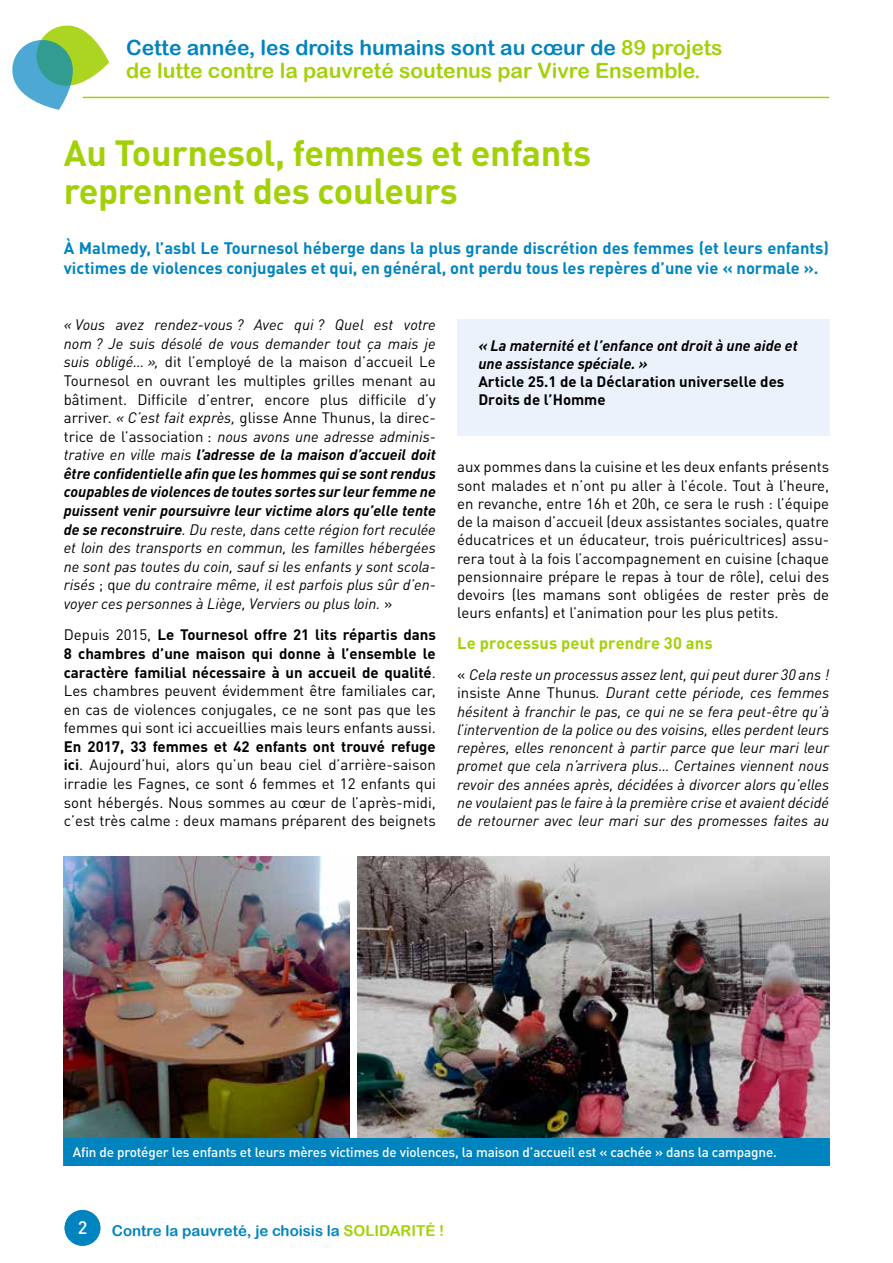
<style>
.page{position:relative;width:893px;height:1263px;background:#fff}
.page>*{position:absolute;margin:0;border:0;box-sizing:border-box;transform-origin:0 0}
.t1{font:700 36px/37.5px "DIN Pro";letter-spacing:-.01em;color:#a3d109}
.t2{font:21px/23.1px "Arial Rounded MT Bold";color:#a3d109}
.t3{font:500 18px "DIN Pro";color:#fff}
.t4{font:700 16.5px/19.5px "DIN Pro";color:#0084c0}
.t5{font:700 16.5px "DIN Pro";letter-spacing:.005em;color:#a3d109}
.t6{font:italic 15px/18.6px "DIN Pro";color:#000;text-align:justify}
.t7{font:15px/18.6px "DIN Pro";color:#000;text-align:justify}
.t8{font:italic 700 15px/18px "DIN Pro";color:#000}
.t9{font:700 15px/18px "DIN Pro";color:#000}
.t10{font:15px "Arial Rounded MT Bold";color:#0084c0}
.t11{font:500 13.5px "DIN Pro";letter-spacing:-.01em;color:#fff}
.s1{color:#0084c0}
.s2{font-style:normal}
.s3{font-weight:700}
.s4{color:#a3d109}
</style>
<div class="page">
<div style="left:65px;top:1210px;width:35px;height:36px;background:#0084c0;border-radius:50%"></div>
<div style="left:457px;top:319px;width:372px;height:116px;background:#ecf2fc"></div>
<img style="left:64px;top:857px;width:285px;height:282px">
<img style="left:357px;top:857px;width:472px;height:282px">
<svg style="left:12px;top:25px;width:97px;height:85px"></svg>
<hr style="left:83px;top:97px;width:746px;height:1px;background:#a3d109">
<div style="left:64px;top:1139px;width:766px;height:27px;background:#0084c0"></div>
<h2 class="t2" style="left:126px;top:36px;width:598px"><span class="s1">Cette année, les droits humains sont au cœur de</span> 89 projets de lutte contre la pauvreté soutenus par Vivre Ensemble.</h2>
<h1 class="t1" style="left:64px;top:130px;width:529px">Au Tournesol, femmes et enfants reprennent des couleurs</h1>
<p class="t4" style="left:64px;top:237px;width:767px">À Malmedy, l’asbl Le Tournesol héberge dans la plus grande discrétion des femmes (et leurs enfants) victimes de violences conjugales et qui, en général, ont perdu tous les repères d’une vie « normale ».</p>
<p class="t6" style="left:64px;top:314px;width:374px">« Vous avez rendez-vous ? Avec qui ? Quel est votre nom ? Je suis désolé de vous demander tout ça mais je suis obligé… », <span class="s2">dit l’employé de la maison d’accueil Le Tournesol en ouvrant les multiples grilles menant au bâtiment. Difficile d’entrer, encore plus difficile d’y arriver.</span> « C’est fait exprès, <span class="s2">glisse Anne Thunus, la direc&shy;trice de l’association :</span> nous avons une adresse adminis&shy;trative en ville mais <span class="s3">l’adresse de la maison d’accueil doit être confidentielle afin que les hommes qui se sont rendus coupables de violences de toutes sortes sur leur femme ne puissent venir poursuivre leur victime alors qu’elle tente de se reconstruire</span>. Du reste, dans cette région fort reculée et loin des transports en commun, les familles hébergées ne sont pas toutes du coin, sauf si les enfants y sont scola&shy;risés <span class="s2">; q</span>ue du contraire même, il est parfois plus sûr d’en&shy;voyer ces personnes à Liège, Verviers ou plus loin. <span class="s2">»</span></p>
<p class="t7" style="left:64px;top:624px;width:374px">Depuis 2015, <span class="s3">Le Tournesol offre 21 lits répartis dans 8 chambres d’une maison qui donne à l’ensemble le caractère familial nécessaire à un accueil de qualité</span>.<br>Les chambres peuvent évidemment être familiales car, en cas de violences conjugales, ce ne sont pas que les femmes qui sont ici accueillies mais leurs enfants aussi.</p>
<p class="t7" style="left:64px;top:736px;width:374px"><span class="s3">En 2017, 33 femmes et 42 enfants ont trouvé refuge ici</span>. Aujourd’hui, alors qu’un beau ciel d’arrière-saison irradie les Fagnes, ce sont 6 femmes et 12 enfants qui sont hébergés. Nous sommes au cœur de l’après-midi, c’est très calme : deux mamans préparent des beignets</p>
<p class="t8" style="left:478px;top:335px;width:321px">« La maternité et l’enfance ont droit à une aide et une assistance spéciale. »</p>
<p class="t9" style="left:478px;top:371px;width:307px">Article 25.1 de la Déclaration universelle des<br>Droits de l’Homme</p>
<p class="t7" style="left:457px;top:456px;width:374px">aux pommes dans la cuisine et les deux enfants présents sont malades et n’ont pu aller à l’école. Tout à l’heure, en revanche, entre 16h et 20h, ce sera le rush : l’équipe de la maison d’accueil (deux assistantes sociales, quatre éducatrices et un éducateur, trois puéricultrices) assu&shy;rera tout à la fois l’accompagnement en cuisine (chaque pensionnaire prépare le repas à tour de rôle), celui des devoirs (les mamans sont obligées de rester près de leurs enfants) et l’animation pour les plus petits.</p>
<p class="t5" style="left:457px;top:629px;width:257px">Le processus peut prendre 30 ans</p>
<p class="t6" style="left:457px;top:664px;width:374px"><span class="s2">«</span> Cela reste un processus assez lent, qui peut durer 30 ans ! <span class="s2">insiste Anne Thunus</span>. Durant cette période, ces femmes hésitent à franchir le pas, ce qui ne se fera peut-être qu’à l’intervention de la police ou des voisins, elles perdent leurs repères, elles renoncent à partir parce que leur mari leur promet que cela n’arrivera plus… Certaines viennent nous revoir des années après, décidées à divorcer alors qu’elles ne voulaient pas le faire à la première crise et avaient décidé de retourner avec leur mari sur des promesses faites au</p>
<p class="t11" style="left:73px;top:1142px;width:706px">Afin de protéger les enfants et leurs mères victimes de violences, la maison d’accueil est « cachée » dans la campagne.</p>
<p class="t3" style="left:78px;top:1213px;width:11px">2</p>
<p class="t10" style="left:112px;top:1221px;width:334px">Contre la pauvreté, je choisis la <span class="s4">SOLIDARITÉ !</span></p>
</div>
